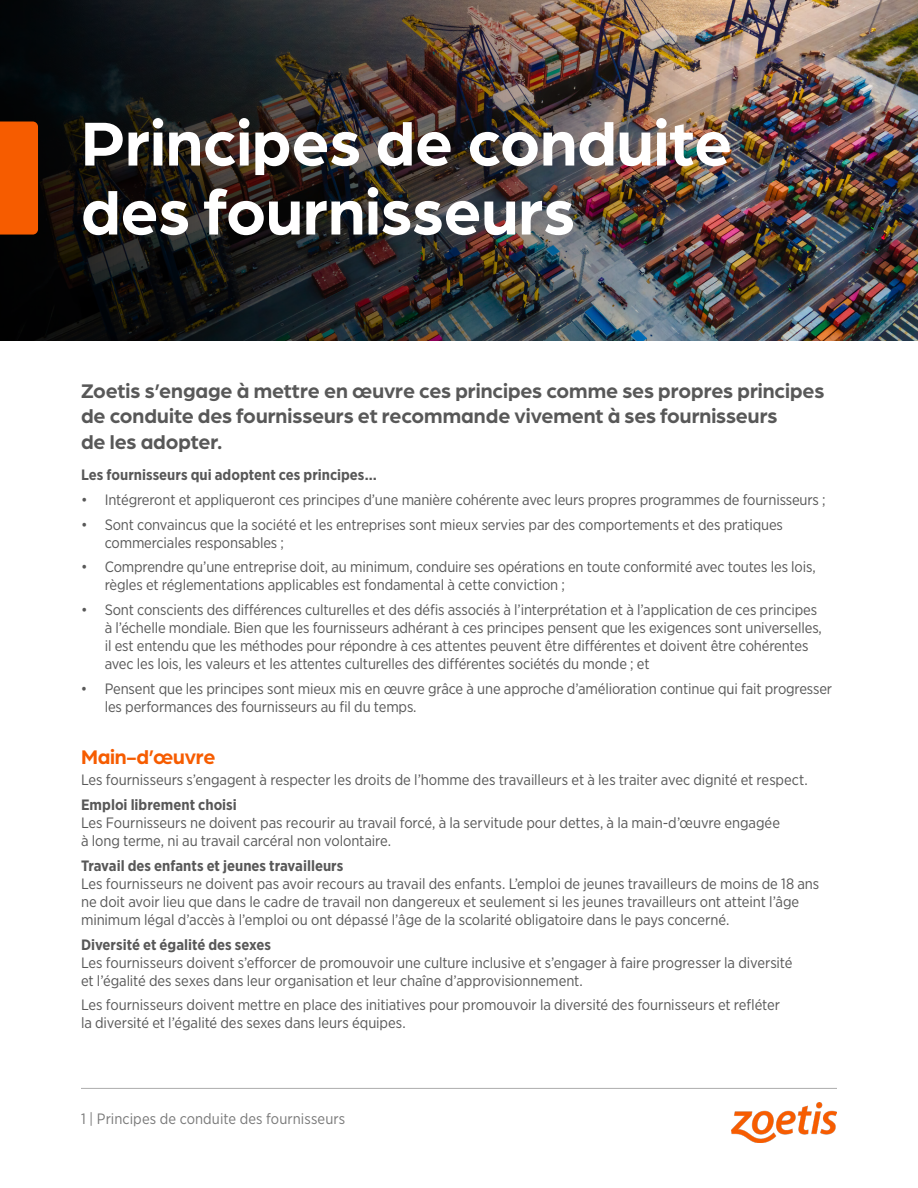
<style>
.page{position:relative;width:918px;height:1188px;background:#fff}
.page>*{position:absolute;margin:0;border:0;box-sizing:border-box;transform-origin:0 0}
.t1{font:700 66px/69px "Arboria";color:#fff}
.t2{font:700 21px/25.2px "Arboria";letter-spacing:-.005em;color:#585858}
.t3{font:700 21px "Arboria";letter-spacing:-.01em;color:#f65c00}
.t4{font:15px/18px "Gotham Narrow";letter-spacing:-.01em;color:#585858}
.t5{font:700 15px "Gotham Narrow";color:#585858}
.t6{font:15px "Gotham Narrow";letter-spacing:.005em;color:#797979}
</style>
<div class="page">
<img style="left:731px;top:1103px;width:106px;height:40px">
<hr style="left:81px;top:1088px;width:756px;height:1px;background:#acacac">
<img style="left:806px;top:0;width:112px;height:340px">
<img style="left:0;top:0;width:806px;height:340px">
<div style="left:0;top:122px;width:38px;height:113px;background:#f65c00"></div>
<h1 class="t1" style="left:81px;top:105px;width:653px">Principes de conduite des fournisseurs</h1>
<h1 class="t1" style="left:121px;top:105px;width:631px;text-indent:-40px">Le om de la politique oit être indiqué ici</h1>
<h2 class="t2" style="left:81px;top:377px;width:745px">Zoetis s’engage à mettre en œuvre ces principes comme ses propres principes de conduite des fournisseurs et recommande vivement à ses fournisseurs<br>de les adopter.</h2>
<p class="t5" style="left:81px;top:465px;width:297px">Les fournisseurs qui adoptent ces principes…</p>
<p class="t4" style="left:81px;top:490px;width:746px">• Intégreront et appliqueront ces principes d’une manière cohérente avec leurs propres programmes de fournisseurs ;</p>
<p class="t4" style="left:105px;top:515px;width:680px;text-indent:-24px">• Sont convaincus que la société et les entreprises sont mieux servies par des comportements et des pratiques commerciales responsables ;</p>
<p class="t4" style="left:105px;top:558px;width:712px;text-indent:-24px">• Comprendre qu’une entreprise doit, au minimum, conduire ses opérations en toute conformité avec toutes les lois, règles et réglementations applicables est fondamental à cette conviction ;</p>
<p class="t4" style="left:105px;top:600px;width:719px;text-indent:-24px">• Sont conscients des différences culturelles et des défis associés à l’interprétation et à l’application de ces principes à l’échelle mondiale. Bien que les fournisseurs adhérant à ces principes pensent que les exigences sont universelles, il est entendu que les méthodes pour répondre à ces attentes peuvent être différentes et doivent être cohérentes avec les lois, les valeurs et les attentes culturelles des différentes sociétés du monde ; et</p>
<p class="t4" style="left:105px;top:679px;width:729px;text-indent:-24px">• Pensent que les principes sont mieux mis en œuvre grâce à une approche d’amélioration continue qui fait progresser les performances des fournisseurs au fil du temps.</p>
<h2 class="t3" style="left:81px;top:743px;width:136px">Main-d’œuvre</h2>
<p class="t4" style="left:81px;top:771px;width:728px">Les fournisseurs s’engagent à respecter les droits de l’homme des travailleurs et à les traiter avec dignité et respect.</p>
<p class="t5" style="left:81px;top:795px;width:157px">Emploi librement choisi</p>
<p class="t4" style="left:81px;top:813px;width:701px">Les Fournisseurs ne doivent pas recourir au travail forcé, à la servitude pour dettes, à la main-d’œuvre engagée à long terme, ni au travail carcéral non volontaire.</p>
<p class="t5" style="left:81px;top:856px;width:264px">Travail des enfants et jeunes travailleurs</p>
<p class="t4" style="left:81px;top:874px;width:740px">Les fournisseurs ne doivent pas avoir recours au travail des enfants. L’emploi de jeunes travailleurs de moins de 18 ans ne doit avoir lieu que dans le cadre de travail non dangereux et seulement si les jeunes travailleurs ont atteint l’âge minimum légal d’accès à l’emploi ou ont dépassé l’âge de la scolarité obligatoire dans le pays concerné.</p>
<p class="t5" style="left:81px;top:935px;width:192px">Diversité et égalité des sexes</p>
<p class="t4" style="left:81px;top:953px;width:713px">Les fournisseurs doivent s’efforcer de promouvoir une culture inclusive et s’engager à faire progresser la diversité et l’égalité des sexes dans leur organisation et leur chaîne d’approvisionnement.</p>
<p class="t4" style="left:81px;top:996px;width:701px">Les fournisseurs doivent mettre en place des initiatives pour promouvoir la diversité des fournisseurs et refléter la diversité et l’égalité des sexes dans leurs équipes.</p>
<p class="t6" style="left:81px;top:1109px;width:266px">1 | Principes de conduite des fournisseurs</p>
</div>
